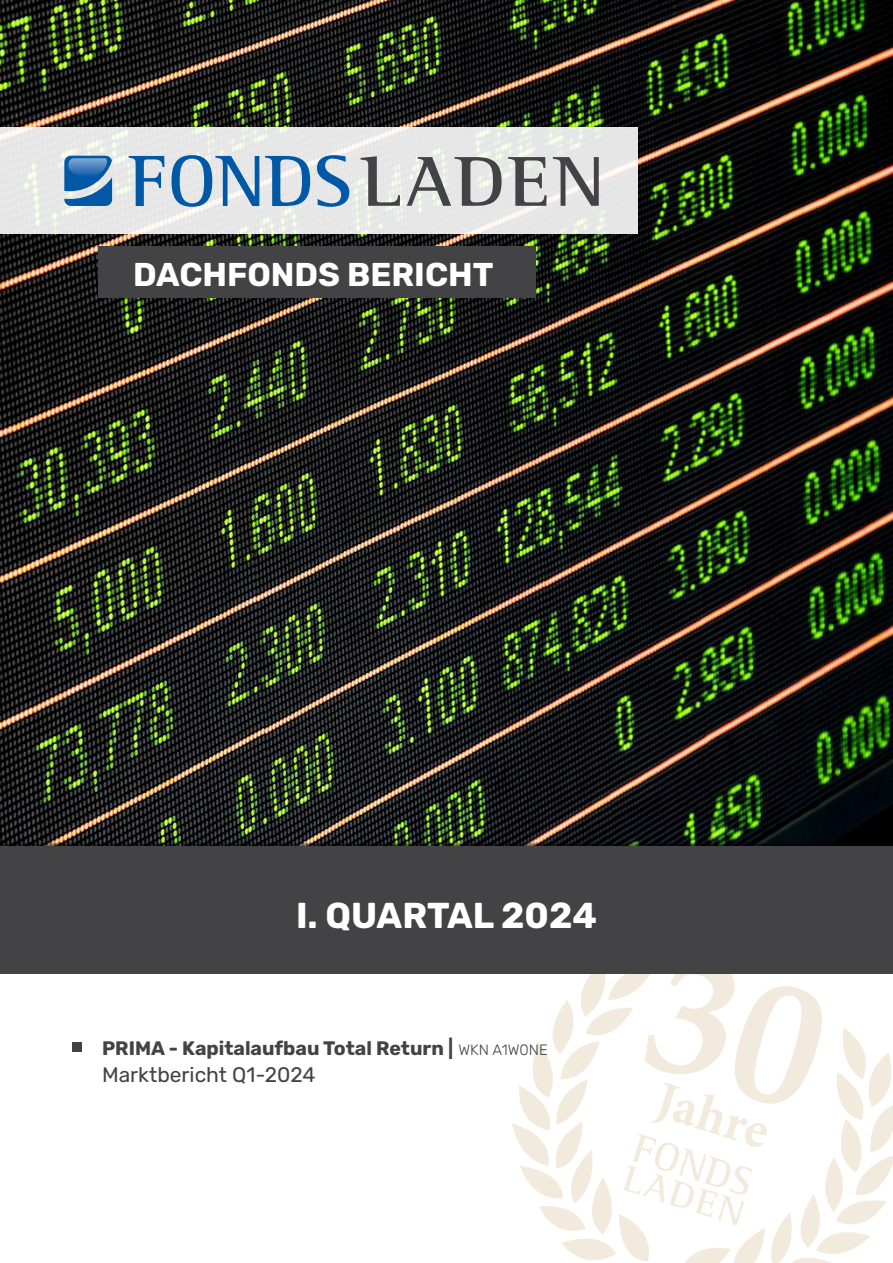
<style>
.page{position:relative;width:893px;height:1263px;background:#fff}
.page>*{position:absolute;margin:0;border:0;box-sizing:border-box;transform-origin:0 0}
.t1{font:700 72.3px "Agfa Rotis Semi Serif";letter-spacing:.04em;color:#434345;scale:1.07 1}
.t2{font:700 36px "Rubik";color:#fff}
.t3{font:700 33px "Rubik";color:#fff}
.t4{font:21px "Rubik";color:#434345}
.t5{font:700 19.5px "Rubik";color:#434345}
.s1{font-weight:300;font-size:15px}
</style>
<div class="page">
<img style="left:0;top:0;width:893px;height:842px">
<svg style="left:512px;top:974px;width:381px;height:289px"></svg>
<svg style="left:624px;top:974px;width:199px;height:251px"></svg>
<svg style="left:0;top:128px;width:638px;height:106px;background:#e8e8e7"></svg>
<svg style="left:129px;top:155px;width:220px;height:52px;background:#99b7d1"></svg>
<svg style="left:64px;top:156px;width:48px;height:50px;background:#4381b9"></svg>
<div style="left:98px;top:247px;width:438px;height:51px;background:#434345"></div>
<div style="left:72px;top:1042px;width:10px;height:10px;background:#434345"></div>
<div style="left:0;top:842px;width:893px;height:131px;background:#000;opacity:.5"></div>
<div style="left:0;top:846px;width:893px;height:128px;background:#434345"></div>
<h1 class="t1" style="left:361px;top:138px;width:230px">LADEN</h1>
<h3 class="t3" style="left:133px;top:256px;width:362px">DACHFONDS BERICHT</h3>
<h2 class="t2" style="left:296px;top:895px;width:302px">I. QUARTAL 2024</h2>
<p class="t5" style="left:102px;top:1037px;width:447px">PRIMA - Kapitalaufbau Total Return | <span class="s1">WKN A1W0NE</span></p>
<p class="t4" style="left:102px;top:1063px;width:215px">Marktbericht Q1-2024</p>
</div>
